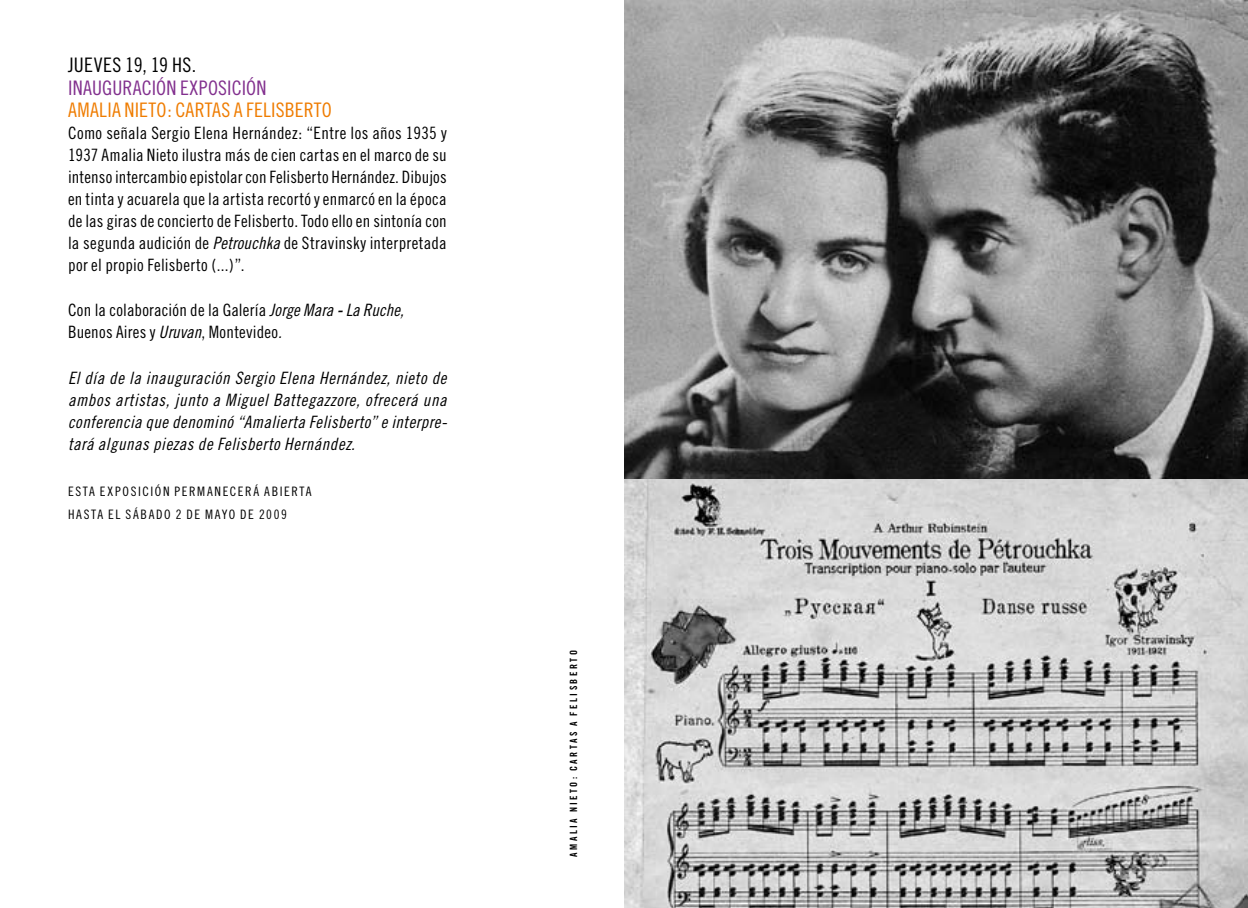
<style>
.page{position:relative;width:1248px;height:908px;background:#fff}
.page>*{position:absolute;margin:0;border:0;box-sizing:border-box;transform-origin:0 0}
.t1{font:20px "Trade Gothic Cond Eighteen";letter-spacing:.015em;color:#ef7c00}
.t2{font:20px "Trade Gothic Cond Eighteen";letter-spacing:.005em;color:#82308e}
.t3{font:20px "Trade Gothic Cond Eighteen";letter-spacing:.015em;color:#000}
.t4{font:17px/22px "Trade Gothic Cond Eighteen";letter-spacing:.015em;color:#000;text-align:justify}
.t5{font:17px/22px "Trade Gothic Cond Eighteen Obl";letter-spacing:.03em;color:#000;text-align:justify}
.t6{font:13px/22.4px "Trade Gothic Cond Eighteen";letter-spacing:.12em;color:#000}
.t7{font:10px "Trade Gothic Bold Cond Twenty";letter-spacing:.245em;color:#000}
.s1{font-family:"Trade Gothic Cond Eighteen Obl"}
.s2{font-family:"Trade Gothic Bold Cond Twenty Obl"}
</style>
<div class="page">
<img style="left:624px;top:478px;width:623px;height:429px">
<img style="left:624px;top:0;width:623px;height:478px">
<p class="t3" style="left:68px;top:53px;width:130px">JUEVES 19, 19 HS.</p>
<p class="t2" style="left:68px;top:76px;width:122px">INAUGURACIÓN exposición</p>
<p class="t1" style="left:68px;top:98px;width:128px">AMALIA NIETO: Cartas</p>
<p class="t1" style="left:234px;top:98px;width:30px">a Felisberto</p>
<p class="t4" style="left:68px;top:122px;width:380px">Como señala Sergio Elena Hernández: “Entre los años 1935 y 1937 Amalia Nieto ilustra más de cien cartas en el marco de su intenso intercambio epistolar con Felisberto Hernández. Dibujos en tinta y acuarela que la artista recortó y enmarcó en la época de las giras de concierto de Felisberto. Todo ello en sintonía con la segunda audición de <span class="s1">Petrouchka</span> de Stravinsky interpretada por el propio Felisberto (...)”.</p>
<p class="t4" style="left:68px;top:298px;width:337px">Con la colaboración de la Galería <span class="s1">Jorge Mara</span> <span class="s2">-</span> <span class="s1">La Ruche,<br></span>Buenos Aires y <span class="s1">Uruvan</span>, Montevideo<span class="s1">.</span></p>
<p class="t5" style="left:68px;top:366px;width:380px">El día de la inauguración Sergio Elena Hernández, nieto de ambos artistas, junto a Miguel Battegazzore, ofrecerá una conferencia que denominó “Amalierta Felisberto” e interpre&shy;tará algunas piezas de Felisberto Hernández.</p>
<p class="t6" style="left:68px;top:480px;width:245px">ESTA EXPOSICIÓN PERMANECERÁ ABIERTA<br>HASTA EL SÁBADO 2 DE MAYO DE 2009</p>
<p class="t7" style="left:567px;top:856px;width:208px;rotate:-90deg">AMALIA NIETO: CARTAS A FELISBERTO</p>
</div>
